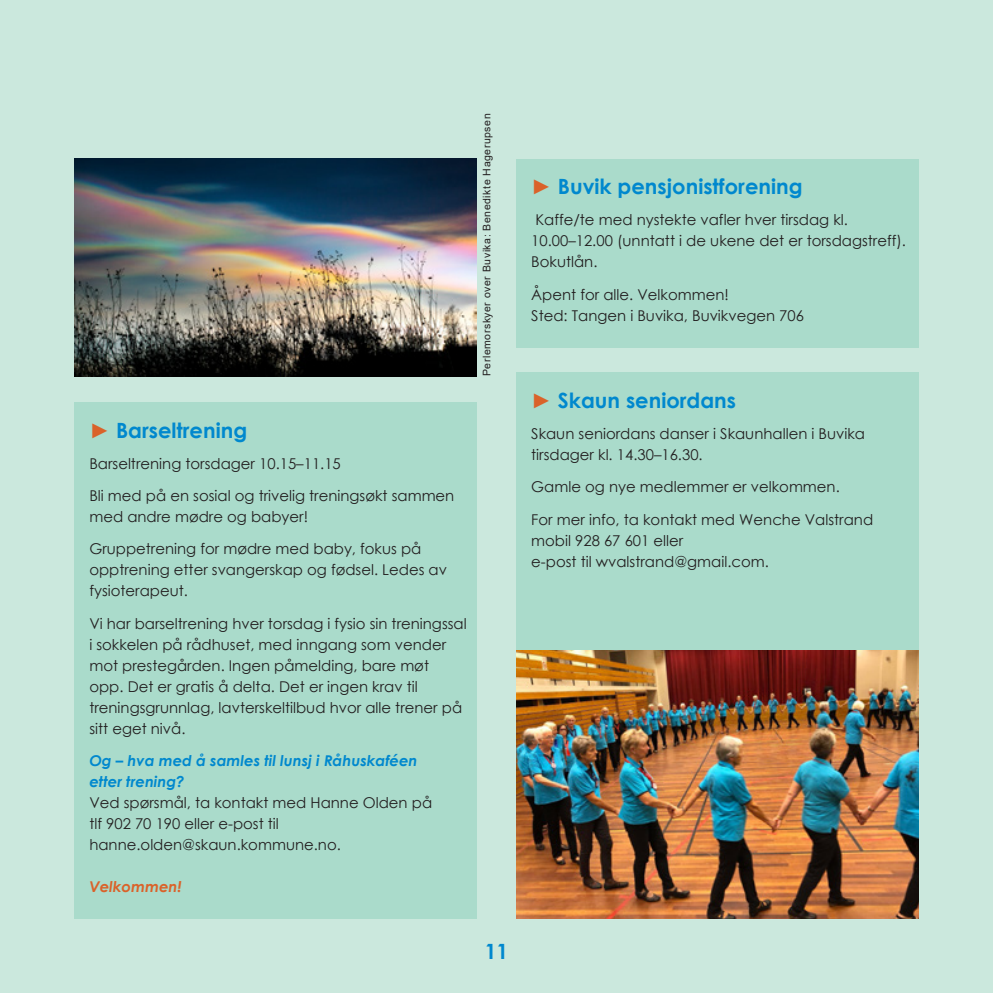
<style>
.page{position:relative;width:993px;height:993px;background:#fff}
.page>*{position:absolute;margin:0;border:0;box-sizing:border-box;transform-origin:0 0}
.t1{font:700 21px "Century Gothic";color:#0088ce}
.t2{font:14.88px/21px "Century Gothic";color:#231f20}
.t3{font:italic 700 14.88px "Century Gothic";color:#0088ce}
.t4{font:italic 700 14.88px "Century Gothic";color:#da622a}
.Dato_overskrift{font:10.5px "Arial";letter-spacing:.05em;color:#231f20}
.s1{color:#da622a}
</style>
<div class="page">
<div style="left:0;top:0;width:992px;height:992px;background:#cbe8dd"></div>
<div style="left:74px;top:402px;width:402px;height:516px;background:#aadbcb"></div>
<div style="left:516px;top:159px;width:402px;height:188px;background:#aadbcb"></div>
<div style="left:516px;top:372px;width:402px;height:278px;background:#aadbcb"></div>
<img style="left:516px;top:650px;width:402px;height:268px">
<img style="left:74px;top:159px;width:402px;height:217px">
<p class="Dato_overskrift" style="left:479px;top:376px;width:264px;rotate:-90deg">Perlemorskyer over Buvika: Benedikte Hagerupsen</p>
<p class="t1" style="left:89px;top:414px;width:159px"><span class="s1">►</span> Barseltrening</p>
<p class="t2" style="left:89px;top:452px;width:253px">Barseltrening torsdager 10.15–11.15</p>
<p class="t2" style="left:89px;top:484px;width:366px">Bli med på en sosial og trivelig treningsøkt sammen med andre mødre og babyer!</p>
<p class="t2" style="left:89px;top:538px;width:359px">Gruppetrening for mødre med baby, fokus på opptrening etter svangerskap og fødsel. Ledes av fysioterapeut.</p>
<p class="t2" style="left:89px;top:612px;width:379px">Vi har barseltrening hver torsdag i fysio sin treningssal i sokkelen på rådhuset, med inngang som vender mot prestegården. Ingen påmelding, bare møt opp. Det er gratis å delta. Det er ingen krav til treningsgrunnlag, lavterskeltilbud hvor alle trener på sitt eget nivå.</p>
<p class="t3" style="left:89px;top:749px;width:329px">Og – hva med å samles til lunsj i Råhuskaféen</p>
<p class="t3" style="left:89px;top:770px;width:97px">etter trening?</p>
<p class="t2" style="left:89px;top:792px;width:344px">Ved spørsmål, ta kontakt med Hanne Olden på</p>
<p class="t2" style="left:89px;top:813px;width:191px">tlf 902 70 190 eller e-post til</p>
<p class="t2" style="left:89px;top:834px;width:253px">hanne.olden@skaun.kommune.no.</p>
<p class="t4" style="left:89px;top:875px;width:94px">Velkommen!</p>
<h1 class="t1" style="left:484px;top:935px;width:25px">11</h1>
<p class="t1" style="left:531px;top:171px;width:273px"><span class="s1">►</span> Buvik pensjonistforening</p>
<p class="t2" style="left:531px;top:209px;width:376px">Kaffe/te med nystekte vafler hver tirsdag kl.<br>10.00–12.00 (unntatt i de ukene det er torsdagstreff).<br>Bokutlån.</p>
<p class="t2" style="left:531px;top:283px;width:199px">Åpent for alle. Velkommen!</p>
<p class="t2" style="left:531px;top:304px;width:274px">Sted: Tangen i Buvika, Buvikvegen 706</p>
<p class="t1" style="left:531px;top:384px;width:206px"><span class="s1">►</span> Skaun seniordans</p>
<p class="t2" style="left:531px;top:422px;width:335px">Skaun seniordans danser i Skaunhallen i Buvika</p>
<p class="t2" style="left:531px;top:443px;width:173px">tirsdager kl. 14.30–16.30.</p>
<p class="t2" style="left:531px;top:476px;width:310px">Gamle og nye medlemmer er velkommen.</p>
<p class="t2" style="left:531px;top:508px;width:343px">For mer info, ta kontakt med Wenche Valstrand</p>
<p class="t2" style="left:531px;top:529px;width:153px">mobil 928 67 601 eller</p>
<p class="t2" style="left:531px;top:550px;width:239px">e-post til wvalstrand@gmail.com.</p>
</div>
